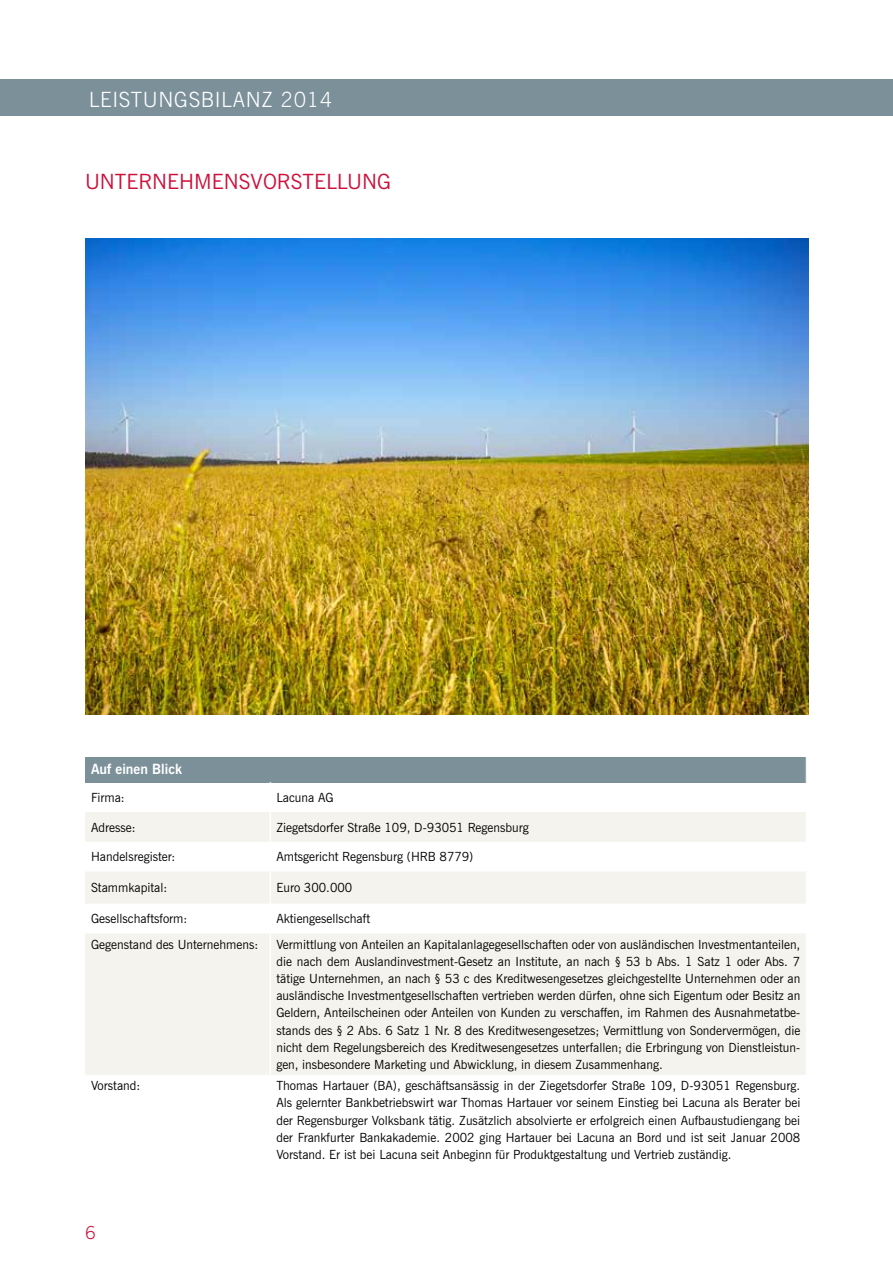
<style>
.page{position:relative;width:893px;height:1263px;background:#fff}
.page>*{position:absolute;margin:0;border:0;box-sizing:border-box;transform-origin:0 0}
.t1{font:21px "News Gothic BT";color:#ce103b}
.t2{font:300 21px "News Gothic BT";letter-spacing:.03em;color:#fff}
.t3{font:300 18px "News Gothic BT";color:#ce103b}
.t4{font:700 14.1px "News Gothic BT";color:#fff}
.t5{font:12.6px/17.1px "News Gothic BT";color:#000;text-align:justify}
</style>
<div class="page">
<div style="left:85px;top:757px;width:721px;height:25px;background:#7c909a"></div>
<svg style="left:85px;top:812px;width:721px;height:263px;fill:#f4f3ed"></svg>
<hr style="left:270px;top:812px;width:1px;height:30px;background:#fff">
<svg style="left:270px;top:842px;width:1px;height:29px"></svg>
<hr style="left:270px;top:871px;width:1px;height:33px;background:#fff">
<svg style="left:270px;top:904px;width:1px;height:29px"></svg>
<hr style="left:270px;top:933px;width:1px;height:142px;background:#fff">
<svg style="left:806px;top:757px;width:1px;height:25px"></svg>
<div style="left:0;top:79px;width:893px;height:37px;background:#7c909a"></div>
<img style="left:85px;top:238px;width:723px;height:476px">
<h1 class="t2" style="left:89px;top:87px;width:245px">LEISTUNGSBILANZ 2014</h1>
<h1 class="t1" style="left:85px;top:169px;width:307px">UNTERNEHMENSVORSTELLUNG</h1>
<p class="t4" style="left:91px;top:761px;width:92px">Auf einen Blick</p>
<p class="t5" style="left:91px;top:789px;width:35px">Firma:</p>
<p class="t5" style="left:276px;top:789px;width:59px">Lacuna AG</p>
<p class="t5" style="left:91px;top:818px;width:46px">Adresse:</p>
<p class="t5" style="left:276px;top:818px;width:254px">Ziegetsdorfer Straße 109, D-93051 Regensburg</p>
<p class="t5" style="left:91px;top:848px;width:86px">Handelsregister:</p>
<p class="t5" style="left:276px;top:848px;width:198px">Amtsgericht Regensburg (HRB 8779)</p>
<p class="t5" style="left:91px;top:879px;width:78px">Stammkapital:</p>
<p class="t5" style="left:276px;top:879px;width:77px">Euro 300.000</p>
<p class="t5" style="left:91px;top:910px;width:98px">Gesellschaftsform:</p>
<p class="t5" style="left:276px;top:910px;width:95px">Aktiengesellschaft</p>
<p class="t5" style="left:91px;top:936px;width:169px">Gegenstand des Unternehmens:</p>
<p class="t5" style="left:276px;top:936px;width:525px">Vermittlung von Anteilen an Kapitalanlagegesellschaften oder von ausländischen Investmentanteilen, die nach dem Auslandinvestment-Gesetz an Institute, an nach § 53 b Abs. 1 Satz 1 oder Abs. 7 tätige Unternehmen, an nach § 53 c des Kreditwesengesetzes gleichgestellte Unternehmen oder an ausländische Investmentgesellschaften vertrieben werden dürfen, ohne sich Eigentum oder Besitz an Geldern, Anteilscheinen oder Anteilen von Kunden zu verschaffen, im Rahmen des Ausnahmetatbe&shy;stands des § 2 Abs. 6 Satz 1 Nr. 8 des Kreditwesengesetzes; Vermittlung von Sondervermögen, die nicht dem Regelungsbereich des Kreditwesengesetzes unterfallen; die Erbringung von Dienstleistun&shy;gen, insbesondere Marketing und Abwicklung, in diesem Zusammenhang.</p>
<p class="t5" style="left:91px;top:1077px;width:51px">Vorstand:</p>
<p class="t5" style="left:276px;top:1077px;width:525px">Thomas Hartauer (BA), geschäftsansässig in der Ziegetsdorfer Straße 109, D-93051 Regensburg.<br>Als gelernter Bankbetriebswirt war Thomas Hartauer vor seinem Einstieg bei Lacuna als Berater bei der Regensburger Volksbank tätig. Zusätzlich absolvierte er erfolgreich einen Aufbaustudiengang bei der Frankfurter Bankakademie. 2002 ging Hartauer bei Lacuna an Bord und ist seit Januar 2008<br>Vorstand. Er ist bei Lacuna seit Anbeginn für Produktgestaltung und Vertrieb zuständig.</p>
<h2 class="t3" style="left:85px;top:1222px;width:12px">6</h2>
</div>
